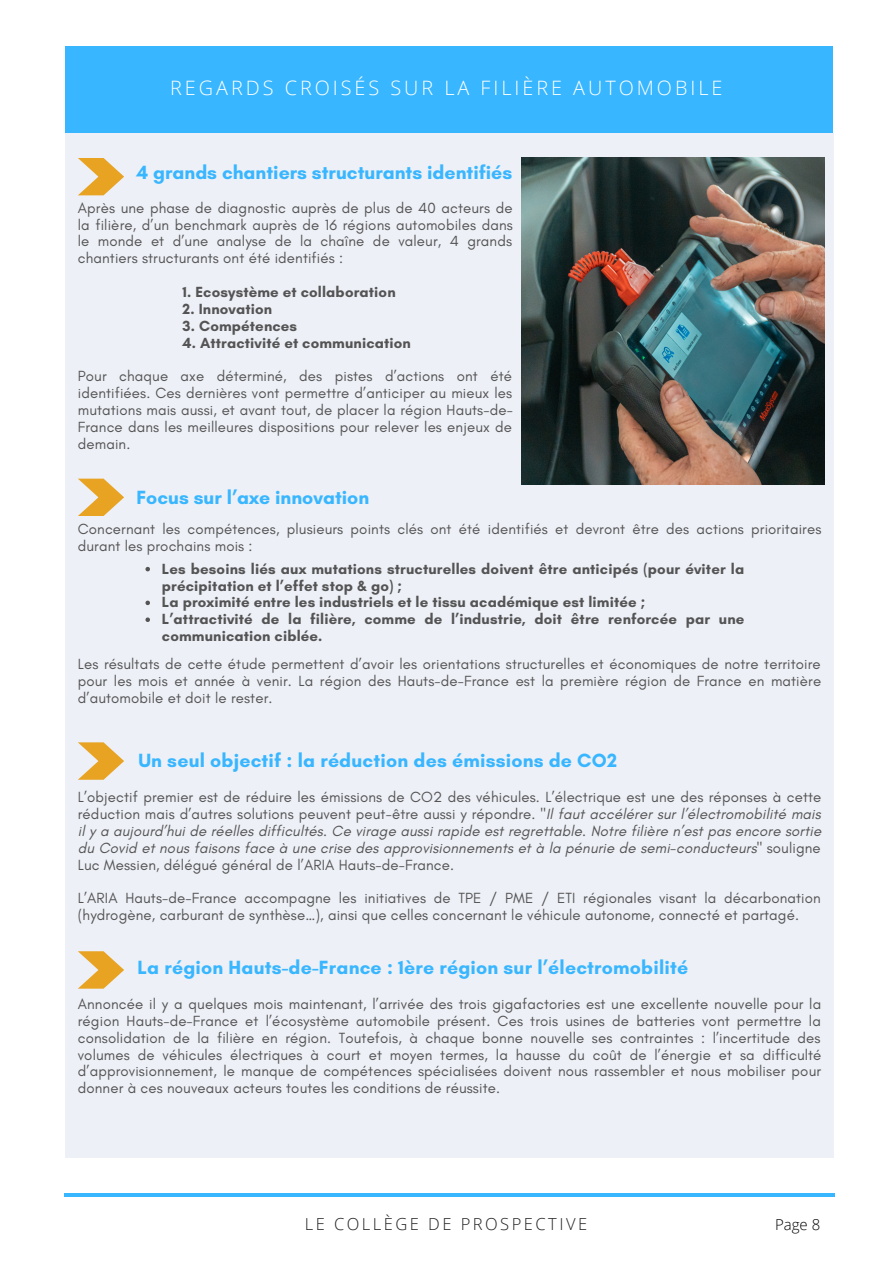
<style>
.page{position:relative;width:893px;height:1264px;background:#fff}
.page>*{position:absolute;margin:0;border:0;box-sizing:border-box;transform-origin:0 0}
.t1{font:300 19.8px "Open Sans";letter-spacing:.15em;color:#fff}
.t2{font:700 19.5px "Glacial Indifference";letter-spacing:.01em;color:#38b6ff}
.t3{font:300 16.5px "Open Sans";letter-spacing:.15em;color:#222}
.t4{font:15px/16.8px "Glacial Indifference";letter-spacing:.01em;color:#545454;text-align:justify}
.t5{font:italic 15px/16.8px "Glacial Indifference";letter-spacing:.01em;color:#545454;text-align:justify}
.t6{font:700 15px/16.8px "Glacial Indifference";letter-spacing:.01em;color:#545454}
.t7{font:300 15px "Open Sans";color:#000}
.s1{font-style:normal}
</style>
<div class="page">
<div style="left:66px;top:46px;width:766px;height:87px;background:#38b6ff"></div>
<hr style="left:64px;top:1193px;width:770px;height:3px;background:#38b6ff">
<div style="left:66px;top:133px;width:767px;height:1024px;background:#edf0f7"></div>
<svg style="left:78px;top:478px;width:46px;height:38px"></svg>
<svg style="left:78px;top:742px;width:46px;height:37px"></svg>
<svg style="left:78px;top:951px;width:46px;height:37px"></svg>
<svg style="left:78px;top:158px;width:46px;height:37px"></svg>
<img style="left:521px;top:158px;width:303px;height:326px">
<svg style="left:145px;top:567px;width:5px;height:4px"></svg>
<svg style="left:145px;top:600px;width:5px;height:5px"></svg>
<svg style="left:145px;top:617px;width:5px;height:5px"></svg>
<h1 class="t1" style="left:170px;top:74px;width:553px">REGARDS CROISÉS SUR LA FILIÈRE AUTOMOBILE</h1>
<h2 class="t2" style="left:136px;top:160px;width:377px">4 grands chantiers structurants identifiés</h2>
<p class="t4" style="left:78px;top:199px;width:436px">Après une phase de diagnostic auprès de plus de 40 acteurs de la filière, d’un benchmark auprès de 16 régions automobiles dans le monde et d’une analyse de la chaîne de valeur, 4 grands chantiers structurants ont été identifiés :</p>
<p class="t6" style="left:183px;top:283px;width:214px">1. Ecosystème et collaboration</p>
<p class="t6" style="left:183px;top:300px;width:91px">2. Innovation</p>
<p class="t6" style="left:183px;top:317px;width:116px">3. Compétences</p>
<p class="t6" style="left:183px;top:334px;width:230px">4. Attractivité et communication</p>
<p class="t4" style="left:78px;top:368px;width:436px">Pour chaque axe déterminé, des pistes d’actions ont été identifiées. Ces dernières vont permettre d’anticiper au mieux les mutations mais aussi, et avant tout, de placer la région Hauts-de-France dans les meilleures dispositions pour relever les enjeux de demain.</p>
<h2 class="t2" style="left:136px;top:485px;width:234px">Focus sur l’axe innovation</h2>
<p class="t4" style="left:78px;top:520px;width:745px">Concernant les compétences, plusieurs points clés ont été identifiés et devront être des actions prioritaires durant les prochains mois :</p>
<p class="t6" style="left:162px;top:560px;width:584px">Les besoins liés aux mutations structurelles doivent être anticipés (pour éviter la précipitation et l’effet stop &amp; go) ;<br>La proximité entre les industriels et le tissu académique est limitée ;<br>L’attractivité de la filière, comme de l’industrie, doit être renforcée par une communication ciblée.</p>
<p class="t4" style="left:78px;top:655px;width:744px">Les résultats de cette étude permettent d’avoir les orientations structurelles et économiques de notre territoire pour les mois et année à venir. La région des Hauts-de-France est la première région de France en matière d’automobile et doit le rester.</p>
<h2 class="t2" style="left:138px;top:748px;width:480px">Un seul objectif : la réduction des émissions de CO2</h2>
<p class="t5" style="left:78px;top:788px;width:745px"><span class="s1">L’objectif premier est de réduire les émissions de CO2 des véhicules. L’électrique est une des réponses à cette réduction mais d’autres solutions peuvent peut-être aussi y répondre. "</span>Il faut accélérer sur l’électromobilité mais il y a aujourd’hui de réelles difficultés. Ce virage aussi rapide est regrettable. Notre filière n’est pas encore sortie du Covid et nous faisons face à une crise des approvisionnements et à la pénurie de semi-conducteurs<span class="s1">" souligne Luc Messien, délégué général de l’ARIA Hauts-de-France.</span></p>
<p class="t4" style="left:78px;top:889px;width:744px">L’ARIA Hauts-de-France accompagne les initiatives de TPE / PME / ETI régionales visant la décarbonation (hydrogène, carburant de synthèse…), ainsi que celles concernant le véhicule autonome, connecté et partagé.</p>
<h2 class="t2" style="left:138px;top:955px;width:552px">La région Hauts-de-France : 1ère région sur l’électromobilité</h2>
<p class="t4" style="left:78px;top:995px;width:745px">Annoncée il y a quelques mois maintenant, l’arrivée des trois gigafactories est une excellente nouvelle pour la région Hauts-de-France et l’écosystème automobile présent. Ces trois usines de batteries vont permettre la consolidation de la filière en région. Toutefois, à chaque bonne nouvelle ses contraintes : l’incertitude des volumes de véhicules électriques à court et moyen termes, la hausse du coût de l’énergie et sa difficulté d’approvisionnement, le manque de compétences spécialisées doivent nous rassembler et nous mobiliser pour donner à ces nouveaux acteurs toutes les conditions de réussite.</p>
<p class="t3" style="left:305px;top:1212px;width:284px">LE COLLÈGE DE PROSPECTIVE</p>
<p class="t7" style="left:775px;top:1213px;width:47px">Page 8</p>
</div>
